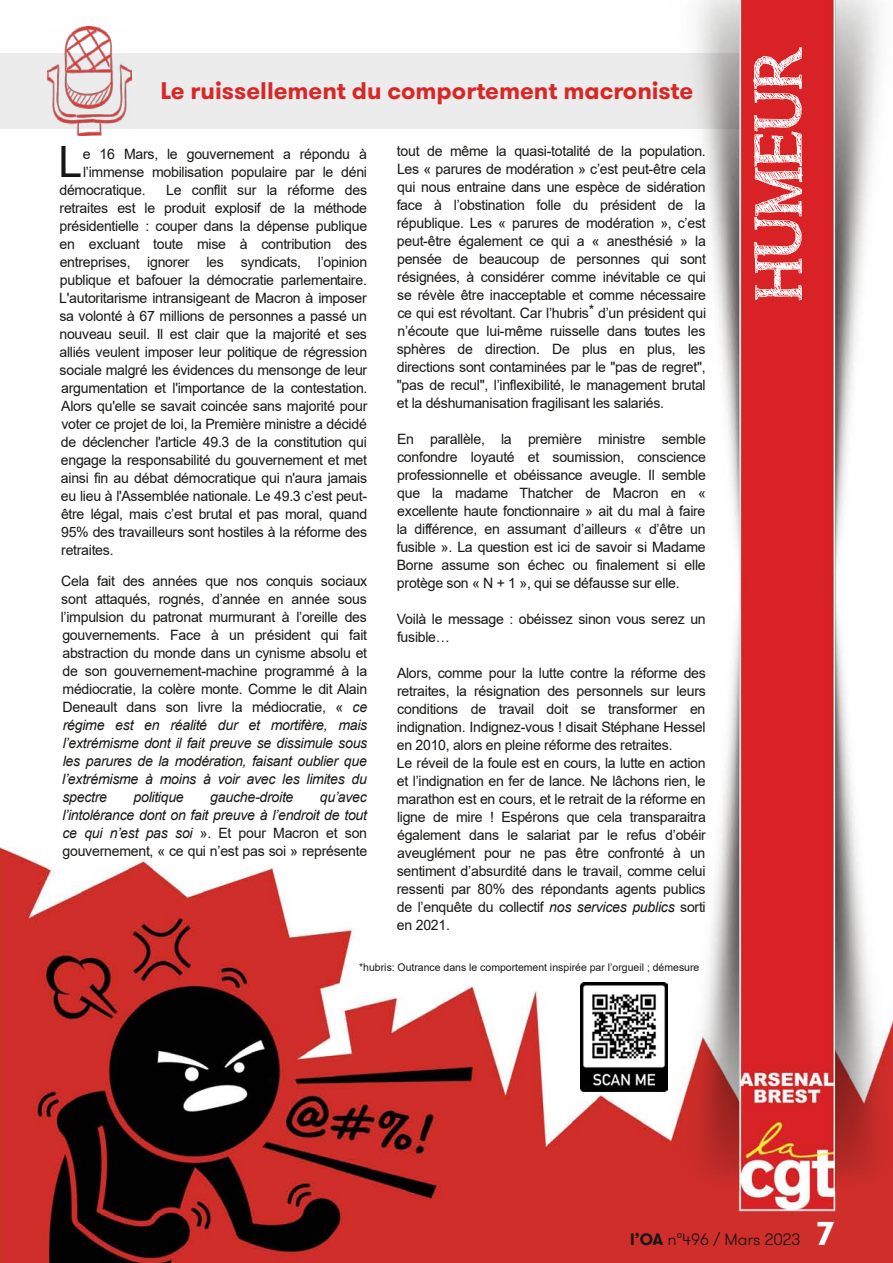
<style>
.page{position:relative;width:893px;height:1263px;background:#fff}
.page>*{position:absolute;margin:0;border:0;box-sizing:border-box;transform-origin:0 0}
.t1{font:66px "asongforjennifer";color:#fff}
.t2{font:43.2px "Arial";color:#171715}
.t3{font:700 24px "GT Walsheim Pro";color:#d82727}
.t4{font:300 16.5px "GT Walsheim Pro";color:#171715}
.t5{font:14.25px/18px "Arial";letter-spacing:-.02em;color:#171715;text-align:justify}
.t6{font:italic 14.25px/18px "Arial";letter-spacing:-.02em;color:#171715;text-align:justify}
.t7{font:10.5px "Arial";color:#171715}
.s1{font-style:italic}
.s2{font-style:normal}
.s3{font-weight:700}
.s4{font-weight:700;font-size:33px;color:#fff}
</style>
<div class="page">
<img style="left:0;top:847px;width:656px;height:416px">
<div style="left:0;top:53px;width:829px;height:75px;background:#ececec"></div>
<img style="left:48px;top:26px;width:84px;height:109px">
<img style="left:580px;top:982px;width:76px;height:110px">
<img style="left:656px;top:0;width:237px;height:1263px">
<h3 class="t3" style="left:161px;top:75px;width:534px">Le ruissellement du comportement macroniste</h3>
<p class="t5" style="left:397px;top:142px;width:311px">tout de même la quasi-totalité de la population.<br>Les « parures de modération » c’est peut-être cela qui nous entraine dans une espèce de sidération face à l’obstination folle du président de la république. Les « parures de modération », c’est peut-être également ce qui a « anesthésié » la pensée de beaucoup de personnes qui sont résignées, à considérer comme inévitable ce qui se révèle être inacceptable et comme nécessaire ce qui est révoltant. Car l’hubris* d’un président qui n’écoute que lui-même ruisselle dans toutes les sphères de direction. De plus en plus, les directions sont contaminées par le "pas de regret", "pas de recul", l’inflexibilité, le management brutal et la déshumanisation fragilisant les salariés.</p>
<p class="t5" style="left:397px;top:430px;width:311px">En parallèle, la première ministre semble confondre loyauté et soumission, conscience professionnelle et obéissance aveugle. Il semble que la madame Thatcher de Macron en « excellente haute fonctionnaire » ait du mal à faire la différence, en assumant d’ailleurs « d’être un fusible ». La question est ici de savoir si Madame Borne assume son échec ou finalement si elle protège son « N + 1 », qui se défausse sur elle.</p>
<p class="t5" style="left:397px;top:610px;width:310px">Voilà le message : obéissez sinon vous serez un fusible…</p>
<p class="t5" style="left:397px;top:664px;width:311px;text-align:left">Alors, comme pour la lutte contre la réforme des retraites, la résignation des personnels sur leurs conditions de travail doit se transformer en indignation. Indignez-vous ! disait Stéphane Hessel en 2010, alors en pleine réforme des retraites.<br>Le réveil de la foule est en cours, la lutte en action et l’indignation en fer de lance. Ne lâchons rien, le marathon est en cours, et le retrait de la réforme en ligne de mire ! Espérons que cela transparaitra également dans le salariat par le refus d’obéir aveuglément pour ne pas être confronté à un sentiment d’absurdité dans le travail, comme celui ressenti par 80% des répondants agents publics de l’enquête du collectif <span class="s1">nos services publics</span> sorti en 2021.</p>
<p class="t7" style="left:359px;top:960px;width:342px">*hubris: Outrance dans le comportement inspirée par l’orgueil ; démesure</p>
<h2 class="t2" style="left:59px;top:132px;width:25px">L</h2>
<p class="t5" style="left:83px;top:145px;width:286px">e 16 Mars, le gouvernement a répondu à</p>
<p class="t5" style="left:83px;top:163px;width:285px">l’immense mobilisation populaire par le déni</p>
<p class="t5" style="left:59px;top:181px;width:88px">démocratique.</p>
<p class="t5" style="left:59px;top:181px;width:310px;text-indent:107px">Le conflit sur la réforme des retraites est le produit explosif de la méthode présidentielle : couper dans la dépense publique en excluant toute mise à contribution des entreprises, ignorer les syndicats, l’opinion publique et bafouer la démocratie parlementaire.<br>L'autoritarisme intransigeant de Macron à imposer sa volonté à 67 millions de personnes a passé un nouveau seuil. Il est clair que la majorité et ses alliés veulent imposer leur politique de régression sociale malgré les évidences du mensonge de leur argumentation et l'importance de la contestation.<br>Alors qu'elle se savait coincée sans majorité pour voter ce projet de loi, la Première ministre a décidé de déclencher l'article 49.3 de la constitution qui engage la responsabilité du gouvernement et met ainsi fin au débat démocratique qui n'aura jamais eu lieu à l'Assemblée nationale. Le 49.3 c’est peut&shy;être légal, mais c’est brutal et pas moral, quand 95% des travailleurs sont hostiles à la réforme des retraites.</p>
<p class="t5" style="left:61px;top:572px;width:308px">Cela fait des années que nos conquis sociaux sont attaqués, rognés, d’année en année sous l’impulsion du patronat murmurant à l’oreille des gouvernements. Face à un président qui fait abstraction du monde dans un cynisme absolu et de son gouvernement-machine programmé à la médiocratie, la colère monte. Comme le dit Alain Deneault dans son livre la médiocratie, « <span class="s1">ce régime est en réalité dur et mortifère, mais l’extrémisme dont il fait preuve se dissimule sous les parures de la modération, faisant oublier que l’extrémisme à moins à voir avec les limites du spectre</span></p>
<p class="t6" style="left:62px;top:788px;width:306px;text-indent:257px">qu’avec l’intolérance dont on fait preuve à l’endroit de tout ce qui n’est pas soi <span class="s2">». Et pour Macron et son gouvernement, « ce qui n’est pas soi » représente</span></p>
<p class="t6" style="left:134px;top:788px;width:52px">politique</p>
<p class="t6" style="left:210px;top:788px;width:85px">gauche-droite</p>
<h1 class="t1" style="left:739px;top:301px;width:256px;rotate:-90deg">HUMEUR</h1>
<p class="t4" style="left:630px;top:1229px;width:205px"><span class="s3">l’OA</span> n°496 / Mars 2023 <span class="s4">7</span></p>
</div>
